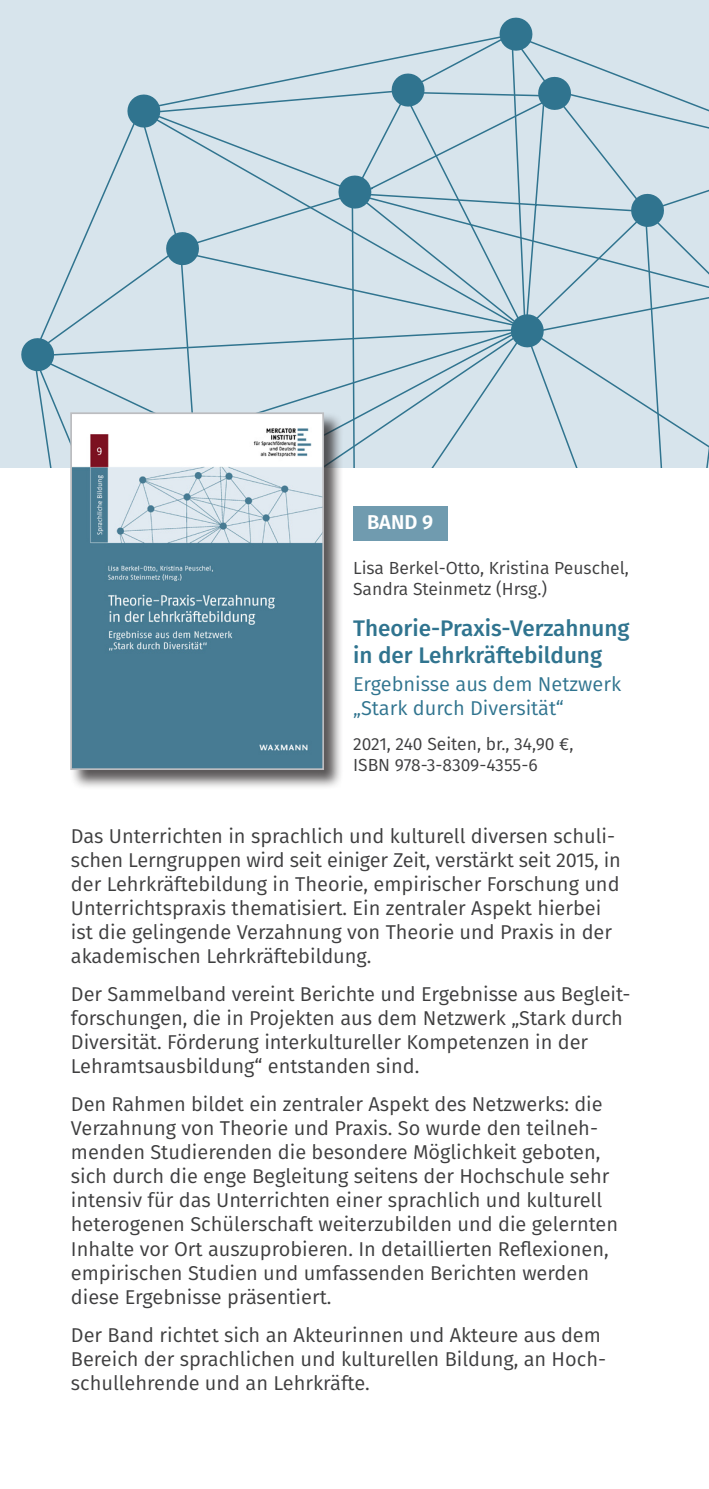
<style>
.page{position:relative;width:709px;height:1489px;background:#fff}
.page>*{position:absolute;margin:0;border:0;box-sizing:border-box;transform-origin:0 0}
.t1{font:500 22.5px/27px "Fira Sans";color:#30748f}
.t2{font:20px/24px "Fira Sans";color:#3e3e3f}
.t3{font:20px/24px "Fira Sans";color:#30748f}
.t4{font:600 20px "Fira Sans";color:#fff}
.t5{font:17.5px/21px "Fira Sans";color:#3e3e3f}
</style>
<div class="page">
<div style="left:0;top:0;width:709px;height:468px;background:#d7e4ec"></div>
<svg style="left:125px;top:17px;width:584px;height:451px"></svg>
<svg style="left:21px;top:336px;width:92px;height:132px"></svg>
<div style="left:353px;top:506px;width:94px;height:34px;background:#709baf"></div>
<div style="left:70px;top:412px;width:273px;height:378px;background:#231f20;opacity:.75"></div>
<img style="left:73px;top:415px;width:248px;height:352px">
<div style="left:70px;top:412px;width:254px;height:358px;border:2px solid #bcbdc0"></div>
<p class="t4" style="left:367px;top:505px;width:68px">BAND 9</p>
<p class="t5" style="left:353px;top:557px;width:277px">Lisa Berkel-Otto, Kristina Peuschel,<br>Sandra Steinmetz (Hrsg.)</p>
<p class="t1" style="left:353px;top:614px;width:278px">Theorie-Praxis-Verzahnung in der Lehrkräftebildung</p>
<p class="t3" style="left:353px;top:671px;width:269px">Ergebnisse aus dem Netzwerk „Stark durch Diversität“</p>
<p class="t5" style="left:353px;top:733px;width:222px">2021, 240 Seiten, br., 34,90 €,<br>ISBN 978-3-8309-4355-6</p>
<p class="t2" style="left:71px;top:823px;width:551px">Das Unterrichten in sprachlich und kulturell diversen schuli&shy;schen Lerngruppen wird seit einiger Zeit, verstärkt seit 2015, in der Lehrkräftebildung in Theorie, empirischer Forschung und Unterrichtspraxis thematisiert. Ein zentraler Aspekt hierbei ist die gelingende Verzahnung von Theorie und Praxis in der akademischen Lehrkräftebildung.</p>
<p class="t2" style="left:71px;top:981px;width:561px">Der Sammelband vereint Berichte und Ergebnisse aus Begleit&shy;forschungen, die in Projekten aus dem Netzwerk „Stark durch Diversität. Förderung interkultureller Kompetenzen in der Lehramtsausbildung“ entstanden sind.</p>
<p class="t2" style="left:71px;top:1091px;width:548px">Den Rahmen bildet ein zentraler Aspekt des Netzwerks: die Verzahnung von Theorie und Praxis. So wurde den teilneh&shy;menden Studierenden die besondere Möglichkeit geboten, sich durch die enge Begleitung seitens der Hochschule sehr intensiv für das Unterrichten einer sprachlich und kulturell heterogenen Schülerschaft weiterzubilden und die gelernten Inhalte vor Ort auszuprobieren. In detaillierten Reflexionen, empirischen Studien und umfassenden Berichten werden diese Ergebnisse präsentiert.</p>
<p class="t2" style="left:71px;top:1322px;width:536px">Der Band richtet sich an Akteurinnen und Akteure aus dem<br>Bereich der sprachlichen und kulturellen Bildung, an Hoch&shy;schullehrende und an Lehrkräfte.</p>
</div>
